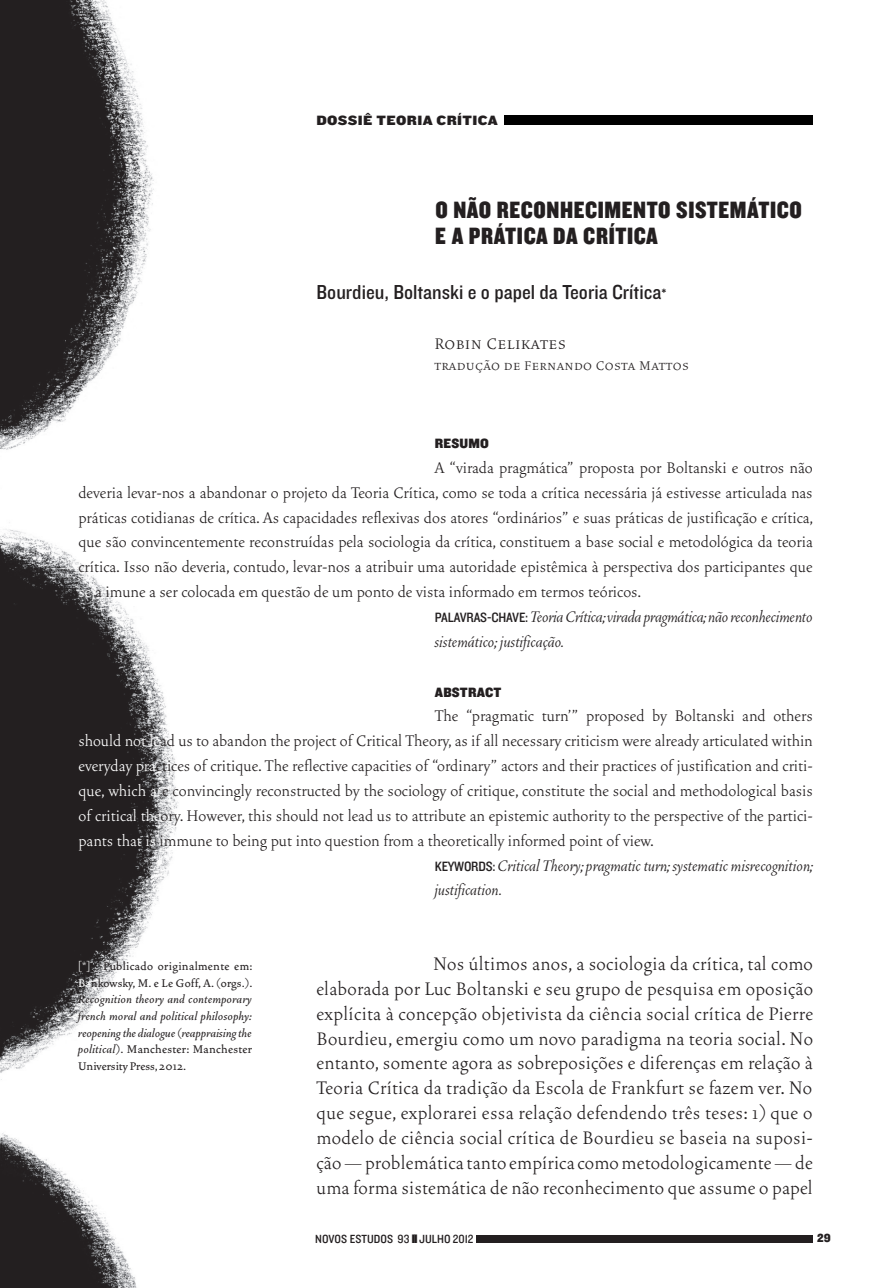
<style>
.page{position:relative;width:891px;height:1288px;background:#fff}
.page>*{position:absolute;margin:0;border:0;box-sizing:border-box;transform-origin:0 0}
.t1{font:24.5px/26.2px "Knockout HTF70 Full Welterwt";letter-spacing:.025em;color:#231f20}
.t2{font:300 22.75px/24.8px "Vendetta";letter-spacing:.01em;color:#231f20;text-align:justify}
.t3{font:21px "Knockout HTF30 Junior Welterwt";color:#231f20}
.t4{font:300 19.25px "Vendetta";color:#231f20}
.t5{font:italic 300 19.25px "Vendetta";color:#231f20}
.t6{font:19.25px "Vendetta Light Small Caps";letter-spacing:.02em;color:#231f20}
.t7{font:15.75px "Vendetta Light Small Caps";letter-spacing:.02em;color:#231f20}
.t8{font:italic 500 14px/16.6px "Vendetta";color:#231f20;text-align:justify}
.t9{font:14px "Knockout HTF72 Full Cruiserwt";letter-spacing:.025em;color:#231f20}
.t10{font:14px "Knockout HTF71 Full Middlewt";letter-spacing:.015em;color:#231f20}
.t11{font:12.25px "Knockout HTF30 Junior Welterwt";color:#231f20}
.t12{font:12.25px "Knockout HTF71 Full Middlewt";color:#231f20}
.s1{font-size:14px}
.s2{color:#fff}
.s3{font-family:"Knockout HTF30 Junior Welterwt";font-weight:400;font-style:normal;font-size:14px}
.s4{font-style:normal;color:#fff}
.s5{font-style:normal}
</style>
<div class="page">
<img style="left:0;top:0;width:813px;height:1287px">
<div style="left:476px;top:1234px;width:336px;height:8px;background:#231f20"></div>
<div style="left:504px;top:115px;width:308px;height:10px;background:#000"></div>
<p class="t9" style="left:316px;top:112px;width:183px">DOSSIÊ TEORIA CRÍTICA</p>
<p class="t1" style="left:435px;top:198px;width:367px">O NÃO RECONHECIMENTO SISTEMÁTICO<br>E A PRÁTICA DA CRÍTICA</p>
<p class="t3" style="left:316px;top:281px;width:351px">Bourdieu, Boltanski e o papel da Teoria Crítica<span class="s1">*</span></p>
<p class="t6" style="left:434px;top:334px;width:133px">Robin Celikates</p>
<p class="t7" style="left:434px;top:357px;width:256px">tradução de Fernando Costa Mattos</p>
<p class="t10" style="left:435px;top:436px;width:56px">RESUMO</p>
<p class="t4" style="left:435px;top:458px;width:379px">A “virada pragmática” proposta por Boltanski e outros não</p>
<p class="t4" style="left:78px;top:483px;width:735px">deveria levar‑nos a abandonar o projeto da Teoria Crítica, como se toda a crítica necessária já estivesse articulada nas</p>
<p class="t4" style="left:78px;top:508px;width:736px">práticas cotidianas de crítica. As capacidades reflexivas dos atores “ordinários” e suas práticas de justificação e crítica,</p>
<p class="t4" style="left:78px;top:532px;width:736px">que são convincentemente reconstruídas pela sociologia da crítica, constituem a base social e metodológica da teoria</p>
<p class="t4" style="left:78px;top:557px;width:735px">crítica. Isso não deveria, contudo, levar‑nos a atribuir uma autoridade epistêmica à perspectiva dos participantes que</p>
<p class="t4" style="left:78px;top:582px;width:564px"><span class="s2">sej</span>a imune a ser colocada em questão de um ponto de vista informado em termos teóricos.</p>
<p class="t5" style="left:435px;top:607px;width:379px"><span class="s3">PALAVRAS‑CHAVE:</span> Teoria Crítica; virada pragmática; não reconhecimento</p>
<p class="t5" style="left:435px;top:632px;width:131px">sistemático; justificação.</p>
<p class="t10" style="left:435px;top:684px;width:68px">ABSTRACT</p>
<p class="t4" style="left:435px;top:706px;width:379px">The “pragmatic turn’” proposed by Boltanski and others</p>
<p class="t4" style="left:78px;top:731px;width:735px"><span class="s2">should not le</span>ad us to abandon the project of Critical Theory, as if all necessary criticism were already articulated within</p>
<p class="t4" style="left:78px;top:756px;width:736px"><span class="s2">everyday pra</span>ctices of critique. The reflective capacities of “ordinary” actors and their practices of justification and criti‑</p>
<p class="t4" style="left:78px;top:781px;width:735px"><span class="s2">que, which ar</span>e convincingly reconstructed by the sociology of critique, constitute the social and methodological basis</p>
<p class="t4" style="left:78px;top:806px;width:736px"><span class="s2">of critical the</span>ory. However, this should not lead us to attribute an epistemic authority to the perspective of the partici‑</p>
<p class="t4" style="left:78px;top:831px;width:577px"><span class="s2">pants that is</span> immune to being put into question from a theoretically informed point of view.</p>
<p class="t5" style="left:435px;top:855px;width:380px"><span class="s3">KEYWORDS:</span> Critical Theory; pragmatic turn; systematic misrecognition;</p>
<p class="t5" style="left:435px;top:880px;width:69px">justification.</p>
<p class="t8" style="left:78px;top:958px;width:176px"><span class="s4">[*]</span> <span class="s5">Publicado originalmente em:<br></span><span class="s4">Ba</span><span class="s5">nkowsky, M.e Le Goff, A. (orgs.).<br></span>Recognition theory and contemporary french moral and political philosophy: reopening the dialogue (reappraising the political)<span class="s5">. Manchester: Manchester University Press,2012.</span></p>
<p class="t2" style="left:316px;top:951px;width:498px;text-indent:117px">Nos últimos anos, a sociologia da crítica, tal como elaborada por Luc Boltanski e seu grupo de pesquisa em oposição explícita à concepção objetivista da ciência social crítica de Pierre Bourdieu, emergiu como um novo paradigma na teoria social. No entanto, somente agora as sobreposições e diferenças em relação à Teoria Crítica da tradição da Escola de Frankfurt se fazem ver. No que segue, explorarei essa relação defendendo três teses: 1) que o modelo de ciência social crítica de Bourdieu se baseia na suposi‑ ção — problemática tanto empírica como metodologicamente — de uma forma sistemática de não reconhecimento que assume o papel</p>
<p class="t11" style="left:315px;top:1232px;width:160px">NOVOS ESTUDOS 93 ❙❙ JULHO 2012</p>
<p class="t12" style="left:817px;top:1231px;width:15px">29</p>
</div>
